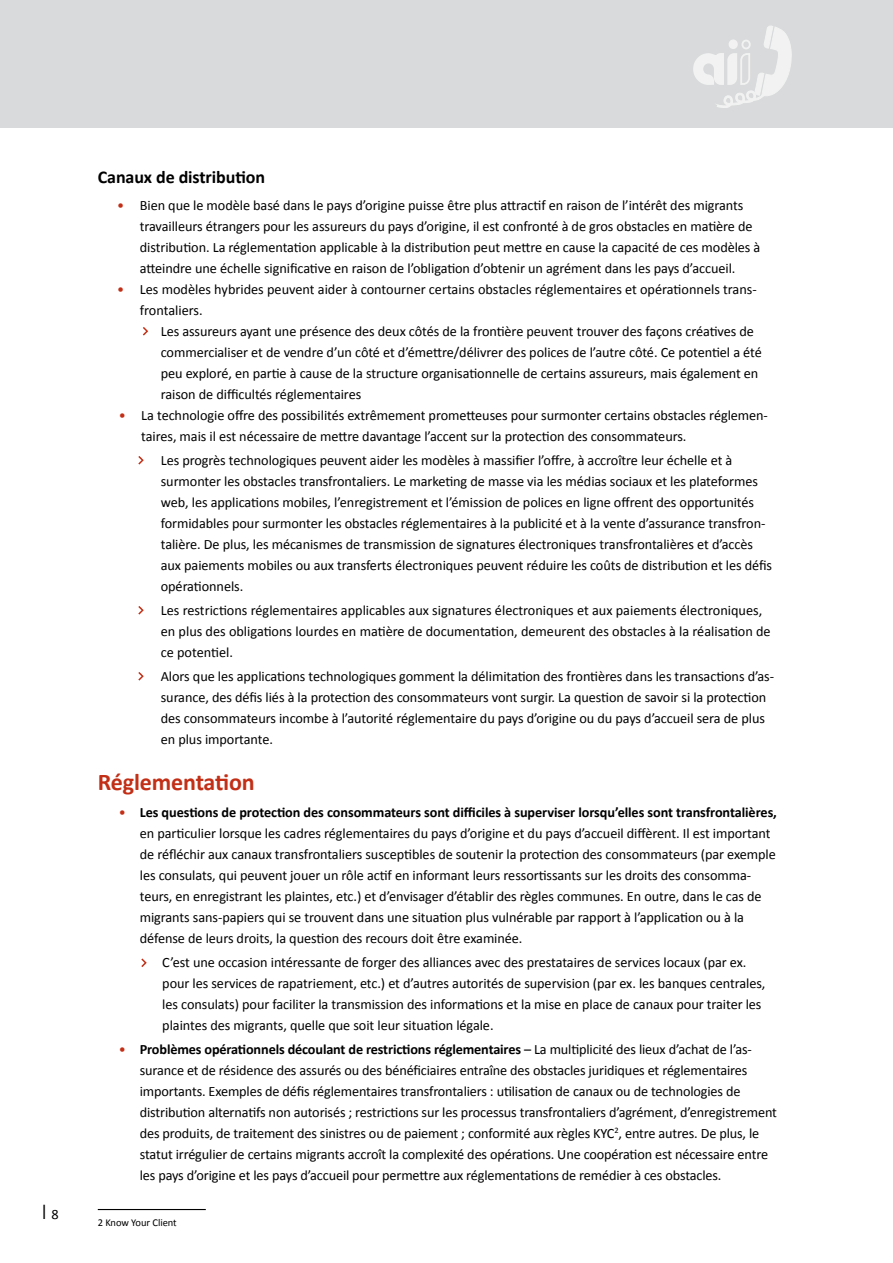
<style>
.page{position:relative;width:893px;height:1263px;background:#fff}
.page>*{position:absolute;margin:0;border:0;box-sizing:border-box;transform-origin:0 0}
.t1{font:700 24px "Calibri";letter-spacing:-.005em;color:#c22f16}
.t2{font:700 18px "Calibri";letter-spacing:-.005em;color:#000}
.t3{font:14.25px/21px "Calibri";letter-spacing:-.005em;color:#000}
.t4{font:700 14.25px "DIN Alternate";color:#000}
.t5{font:10.5px "Calibri";letter-spacing:-.005em;color:#000}
.s1{font-family:"Calibri";font-weight:400}
.s2{color:#c22f16}
.s3{font-weight:700}
</style>
<div class="page">
<svg style="left:143px;top:327px;width:5px;height:9px"></svg>
<svg style="left:138px;top:456px;width:6px;height:9px"></svg>
<svg style="left:138px;top:606px;width:6px;height:9px"></svg>
<svg style="left:138px;top:672px;width:6px;height:9px"></svg>
<svg style="left:141px;top:958px;width:6px;height:9px"></svg>
<hr style="left:98px;top:1209px;width:108px;height:1px;background:#000">
<div style="left:0;top:0;width:893px;height:128px;background:#d9dadb"></div>
<svg style="left:693px;top:26px;width:99px;height:82px"></svg>
<p class="t4" style="left:37px;top:1203px;width:23px">︱<span class="s1">8</span></p>
<p class="t2" style="left:98px;top:165px;width:169px">Canaux de distribution</p>
<p class="t3" style="left:140px;top:194px;width:622px;text-indent:-23px"><span class="s2">•</span> Bien que le modèle basé dans le pays d’origine puisse être plus attractif en raison de l’intérêt des migrants travailleurs étrangers pour les assureurs du pays d’origine, il est confronté à de gros obstacles en matière de distribution. La réglementation applicable à la distribution peut mettre en cause la capacité de ces modèles à atteindre une échelle significative en raison de l’obligation d’obtenir un agrément dans les pays d’accueil.</p>
<p class="t3" style="left:140px;top:278px;width:619px;text-indent:-23px"><span class="s2">•</span> Les modèles hybrides peuvent aider à contourner certains obstacles réglementaires et opérationnels trans&shy;frontaliers.</p>
<p class="t3" style="left:161px;top:320px;width:602px">Les assureurs ayant une présence des deux côtés de la frontière peuvent trouver des façons créatives de commercialiser et de vendre d’un côté et d’émettre/délivrer des polices de l’autre côté. Ce potentiel a été peu exploré, en partie à cause de la structure organisationnelle de certains assureurs, mais également en raison de difficultés réglementaires</p>
<p class="t3" style="left:141px;top:404px;width:628px;text-indent:-23px"><span class="s2">•</span> La technologie offre des possibilités extrêmement prometteuses pour surmonter certains obstacles réglemen&shy;taires, mais il est nécessaire de mettre davantage l’accent sur la protection des consommateurs.</p>
<p class="t3" style="left:161px;top:449px;width:613px">Les progrès technologiques peuvent aider les modèles à massifier l’offre, à accroître leur échelle et à surmonter les obstacles transfrontaliers. Le marketing de masse via les médias sociaux et les plateformes web, les applications mobiles, l’enregistrement et l’émission de polices en ligne offrent des opportunités formidables pour surmonter les obstacles réglementaires à la publicité et à la vente d’assurance transfron&shy;talière. De plus, les mécanismes de transmission de signatures électroniques transfrontalières et d’accès aux paiements mobiles ou aux transferts électroniques peuvent réduire les coûts de distribution et les défis opérationnels.</p>
<p class="t3" style="left:161px;top:599px;width:611px">Les restrictions réglementaires applicables aux signatures électroniques et aux paiements électroniques, en plus des obligations lourdes en matière de documentation, demeurent des obstacles à la réalisation de ce potentiel.</p>
<p class="t3" style="left:161px;top:665px;width:615px">Alors que les applications technologiques gomment la délimitation des frontières dans les transactions d’as&shy;surance, des défis liés à la protection des consommateurs vont surgir. La question de savoir si la protection des consommateurs incombe à l’autorité réglementaire du pays d’origine ou du pays d’accueil sera de plus en plus importante.</p>
<h1 class="t1" style="left:98px;top:767px;width:158px">Réglementation</h1>
<p class="t3" style="left:140px;top:802px;width:639px;text-indent:-21px"><span class="s2">•</span> <span class="s3">Les questions de protection des consommateurs sont difficiles à superviser lorsqu’elles sont transfrontalières, </span>en particulier lorsque les cadres réglementaires du pays d’origine et du pays d’accueil diffèrent. Il est important de réfléchir aux canaux transfrontaliers susceptibles de soutenir la protection des consommateurs (par exemple les consulats, qui peuvent jouer un rôle actif en informant leurs ressortissants sur les droits des consomma&shy;teurs, en enregistrant les plaintes, etc.) et d’envisager d’établir des règles communes. En outre, dans le cas de migrants sans-papiers qui se trouvent dans une situation plus vulnérable par rapport à l’application ou à la défense de leurs droits, la question des recours doit être examinée.</p>
<p class="t3" style="left:162px;top:952px;width:605px">C’est une occasion intéressante de forger des alliances avec des prestataires de services locaux (par ex. pour les services de rapatriement, etc.) et d’autres autorités de supervision (par ex. les banques centrales, les consulats) pour faciliter la transmission des informations et la mise en place de canaux pour traiter les plaintes des migrants, quelle que soit leur situation légale.</p>
<p class="t3" style="left:140px;top:1039px;width:639px;text-indent:-21px"><span class="s2">•</span> <span class="s3">Problèmes opérationnels découlant de restrictions réglementaires</span> – La multiplicité des lieux d’achat de l’as&shy;surance et de résidence des assurés ou des bénéficiaires entraîne des obstacles juridiques et réglementaires importants. Exemples de défis réglementaires transfrontaliers : utilisation de canaux ou de technologies de distribution alternatifs non autorisés ; restrictions sur les processus transfrontaliers d’agrément, d’enregistrement des produits, de traitement des sinistres ou de paiement ; conformité aux règles KYC<sup>2</sup>, entre autres. De plus, le statut irrégulier de certains migrants accroît la complexité des opérations. Une coopération est nécessaire entre les pays d’origine et les pays d’accueil pour permettre aux réglementations de remédier à ces obstacles.</p>
<p class="t5" style="left:98px;top:1216px;width:80px">2 Know Your Client</p>
</div>
